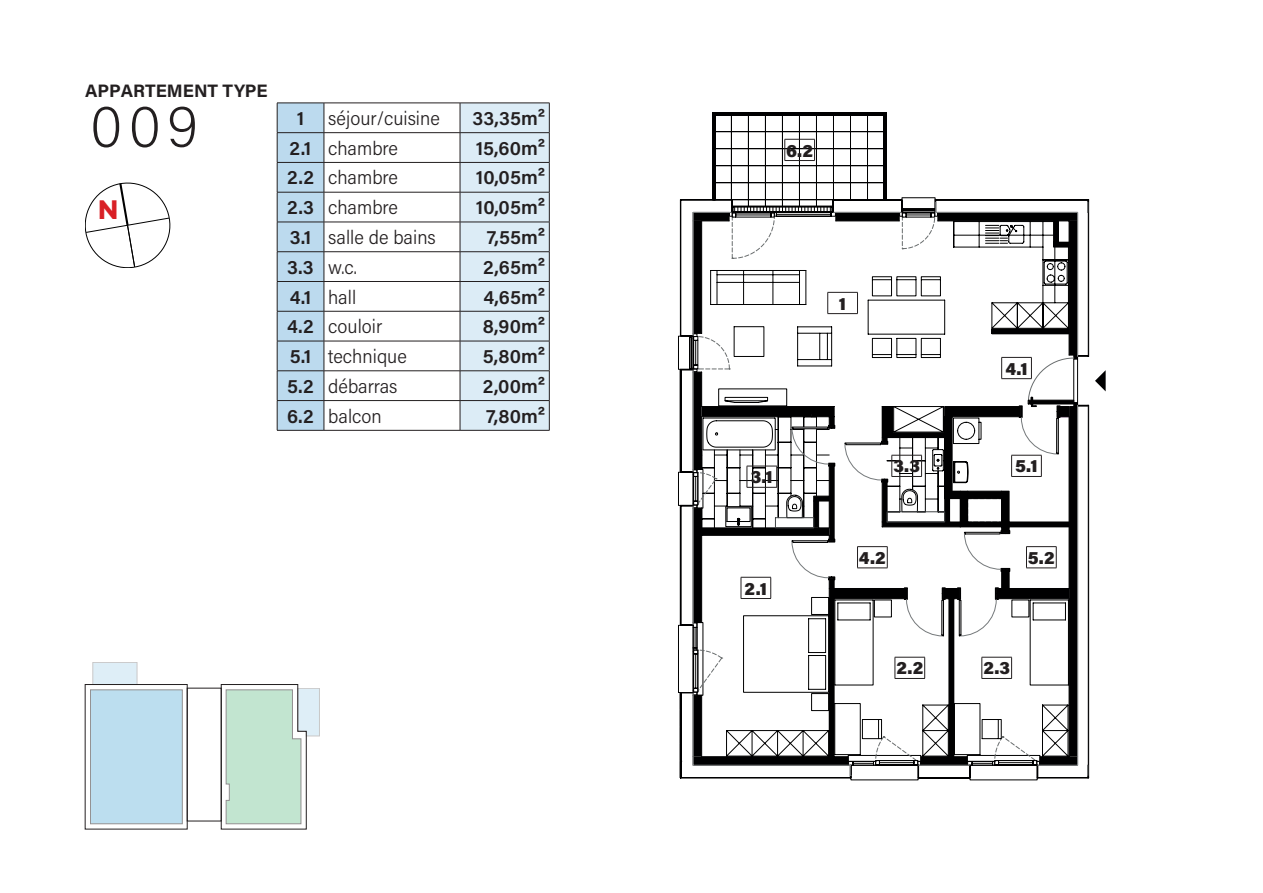
<style>
.page{position:relative;width:1263px;height:893px;background:#fff}
.page>*{position:absolute;margin:0;border:0;box-sizing:border-box;transform-origin:0 0}
.t1{font:200 60px "Acumin Pro";color:#231f20}
.t2{font:800 31.2px "Mr Eaves Mod OT";color:#d92026}
.t3{font:600 19.5px "Acumin Pro";color:#231f20}
.t4{font:300 19.5px "Acumin Pro Semi Cond";color:#231f20}
.t5{font:900 18px "Acumin Pro";color:#231f20}
.t6{font:700 18px "Acumin Pro";color:#231f20}
</style>
<div class="page">
<svg style="left:85px;top:183px;width:85px;height:85px"></svg>
<hr style="left:324px;top:103px;width:136px;height:1px;background:#231f20">
<hr style="left:324px;top:132px;width:136px;height:1px;background:#231f20">
<hr style="left:324px;top:162px;width:136px;height:1px;background:#231f20">
<hr style="left:324px;top:192px;width:136px;height:1px;background:#231f20">
<hr style="left:324px;top:222px;width:136px;height:1px;background:#231f20">
<hr style="left:324px;top:251px;width:136px;height:1px;background:#231f20">
<hr style="left:324px;top:281px;width:136px;height:1px;background:#231f20">
<hr style="left:324px;top:311px;width:136px;height:1px;background:#231f20">
<hr style="left:324px;top:341px;width:136px;height:1px;background:#231f20">
<hr style="left:324px;top:371px;width:136px;height:1px;background:#231f20">
<hr style="left:324px;top:400px;width:136px;height:1px;background:#231f20">
<svg style="left:277px;top:103px;width:48px;height:327px;background:#b0ccde"></svg>
<svg style="left:460px;top:103px;width:90px;height:327px;background:#d2e1eb"></svg>
<hr style="left:277px;top:430px;width:47px;height:1px;background:#231f20">
<hr style="left:324px;top:430px;width:136px;height:1px;background:#231f20">
<hr style="left:460px;top:430px;width:89px;height:1px;background:#231f20">
<svg style="left:1095px;top:370px;width:11px;height:21px"></svg>
<svg style="left:678px;top:113px;width:411px;height:667px"></svg>
<hr style="left:982px;top:678px;width:30px;height:1px;background:#231f20">
<div style="left:93px;top:662px;width:44px;height:23px;background:#deeef7"></div>
<div style="left:90px;top:689px;width:93px;height:135px;background:#bcdeef"></div>
<svg style="left:221px;top:684px;width:99px;height:145px"></svg>
<div style="left:187px;top:688px;width:34px;height:133px;border:1px solid #231f20"></div>
<p class="t6" style="left:85px;top:78px;width:184px">APPARTEMENT TYPE</p>
<p class="t1" style="left:90px;top:85px;width:110px">009</p>
<p class="t3" style="left:297px;top:104px;width:9px">1</p>
<p class="t4" style="left:328px;top:105px;width:113px">séjour/cuisine</p>
<p class="t3" style="left:472px;top:104px;width:74px">33,35m²</p>
<p class="t3" style="left:290px;top:134px;width:23px">2.1</p>
<p class="t4" style="left:328px;top:134px;width:71px">chambre</p>
<p class="t3" style="left:476px;top:134px;width:71px">15,60m²</p>
<p class="t3" style="left:287px;top:164px;width:28px">2.2</p>
<p class="t4" style="left:328px;top:164px;width:71px">chambre</p>
<p class="t3" style="left:476px;top:164px;width:71px">10,05m²</p>
<p class="t3" style="left:287px;top:194px;width:28px">2.3</p>
<p class="t4" style="left:328px;top:194px;width:71px">chambre</p>
<p class="t3" style="left:476px;top:194px;width:71px">10,05m²</p>
<p class="t3" style="left:290px;top:224px;width:23px">3.1</p>
<p class="t4" style="left:328px;top:224px;width:109px">salle de bains</p>
<p class="t3" style="left:487px;top:224px;width:60px">7,55m²</p>
<p class="t3" style="left:287px;top:253px;width:28px">3.3</p>
<p class="t4" style="left:328px;top:254px;width:30px">w.c.</p>
<p class="t3" style="left:483px;top:253px;width:63px">2,65m²</p>
<p class="t3" style="left:290px;top:283px;width:23px">4.1</p>
<p class="t4" style="left:328px;top:283px;width:30px">hall</p>
<p class="t3" style="left:483px;top:283px;width:63px">4,65m²</p>
<p class="t3" style="left:287px;top:313px;width:28px">4.2</p>
<p class="t4" style="left:328px;top:313px;width:56px">couloir</p>
<p class="t3" style="left:483px;top:313px;width:64px">8,90m²</p>
<p class="t3" style="left:290px;top:343px;width:23px">5.1</p>
<p class="t4" style="left:328px;top:343px;width:80px">technique</p>
<p class="t3" style="left:483px;top:343px;width:64px">5,80m²</p>
<p class="t3" style="left:287px;top:372px;width:28px">5.2</p>
<p class="t4" style="left:328px;top:373px;width:71px">débarras</p>
<p class="t3" style="left:483px;top:372px;width:64px">2,00m²</p>
<p class="t3" style="left:287px;top:402px;width:28px">6.2</p>
<p class="t4" style="left:328px;top:402px;width:55px">balcon</p>
<p class="t3" style="left:486px;top:402px;width:60px">7,80m²</p>
<p class="t2" style="left:98px;top:193px;width:22px">N</p>
<p class="t5" style="left:786px;top:137px;width:28px">6.2</p>
<p class="t5" style="left:839px;top:291px;width:9px">1</p>
<p class="t5" style="left:751px;top:464px;width:24px">3.1</p>
<p class="t5" style="left:745px;top:575px;width:24px">2.1</p>
<p class="t5" style="left:893px;top:453px;width:28px">3.3</p>
<p class="t5" style="left:859px;top:545px;width:28px">4.2</p>
<p class="t5" style="left:896px;top:655px;width:28px">2.2</p>
<p class="t5" style="left:1005px;top:356px;width:24px">4.1</p>
<p class="t5" style="left:1015px;top:453px;width:24px">5.1</p>
<p class="t5" style="left:1028px;top:545px;width:28px">5.2</p>
<p class="t5" style="left:983px;top:655px;width:28px">2.3</p>
</div>
